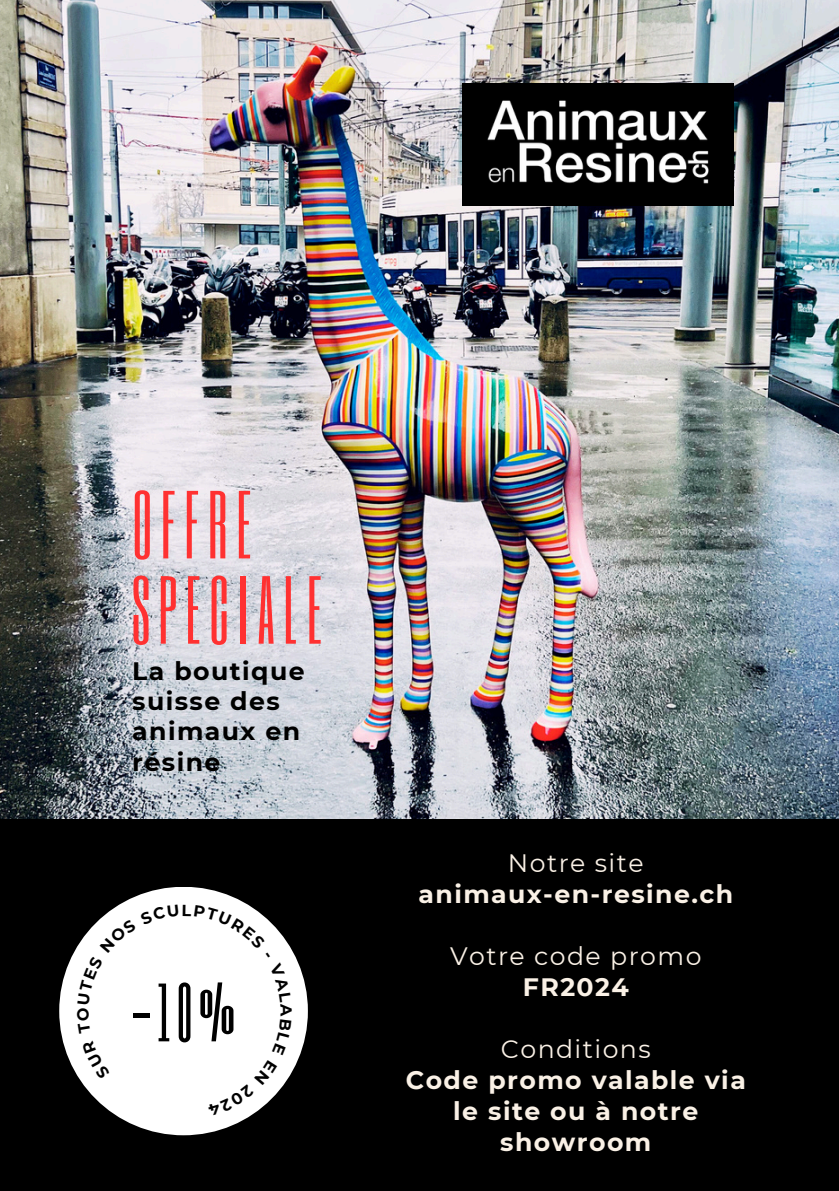
<style>
.page{position:relative;width:839px;height:1191px;background:#fff}
.page>*{position:absolute;margin:0;border:0;box-sizing:border-box;transform-origin:0 0}
.t1{font:80px/85.2px "Six Caps";letter-spacing:.105em;color:#ff3131}
.t2{font:68.6px "Six Caps";color:#000}
.t3{font:700 25.2px/31px "Montserrat";letter-spacing:.055em;color:#faf1e6;text-align:center}
.t4{font:700 25.2px/30.4px "Montserrat";letter-spacing:.055em;color:#000}
.t5{font:25.2px/31px "Montserrat";letter-spacing:.055em;color:#faf1e6;text-align:center}
.s1{font-weight:400}
.s2{font-weight:700}
</style>
<div class="page">
<div style="left:0;top:819px;width:838px;height:372px;background:#000"></div>
<img style="left:0;top:0;width:838px;height:818px">
<div style="left:59px;top:887px;width:249px;height:248px;background:#fff;border-radius:50%"></div>
<img style="left:463px;top:84px;width:270px;height:121px">
<svg style="left:77px;top:904px;width:215px;height:212px"></svg>
<h1 class="t1" style="left:132px;top:480px;width:191px">OFFRE<br>SPECIALE</h1>
<p class="t4" style="left:132px;top:655px;width:174px">La boutique suisse des animaux en résine</p>
<h2 class="t2" style="left:132px;top:966px;width:104px">-10%</h2>
<h3 class="t3" style="left:418px;top:848px;width:316px"><span class="s1">Notre site </span>animaux-en-resine.ch</h3>
<p class="t5" style="left:450px;top:941px;width:253px">Votre code promo<br><span class="s2">FR2024</span></p>
<h2 class="t3" style="left:406px;top:1034px;width:341px"><span class="s1">Conditions<br></span>Code promo valable via le site ou à notre showroom</h2>
</div>
